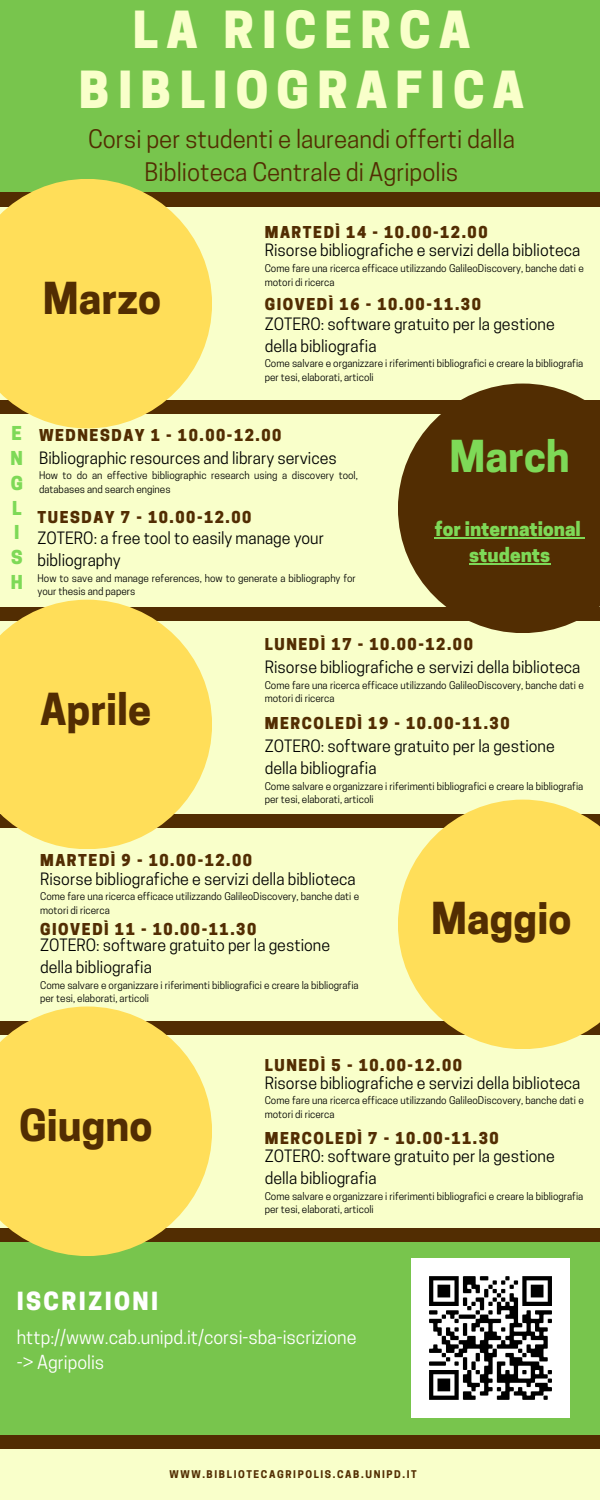
<style>
.page{position:relative;width:600px;height:1500px;background:#522d02}
.page>*{position:absolute;margin:0;border:0;box-sizing:border-box;transform-origin:0 0}
.t1{font:800 48px/60px "Cooper Hewitt";letter-spacing:.17em;color:#f9ffca;text-align:center}
.t2{font:700 41.3px "Cooper Hewitt";color:#522d02}
.t3{font:700 41.3px "Cooper Hewitt";color:#7ed957}
.t4{font:24px/33px "Cooper Hewitt";color:#522d02;text-align:center}
.t5{font:800 23.5px "Cooper Hewitt";letter-spacing:.1em;color:#fff}
.t6{font:800 18.9px/26.2px "Cooper Hewitt";color:#7ed957;text-align:center}
.t7{font:18px/24.8px "Cooper Hewitt";color:#fff}
.t8{font:800 18px/24.8px "Cooper Hewitt";color:#7ed957}
.t9{font:16px/21.8px "Cooper Hewitt";color:#000}
.t10{font:800 15.4px "Cooper Hewitt";letter-spacing:.1em;color:#522d02}
.t11{font:10px/13.5px "Cooper Hewitt";color:#000}
.t12{font:700 10px "Cooper Hewitt";letter-spacing:.16em;color:#522d02}
</style>
<div class="page">
<div style="left:0;top:0;width:600px;height:192px;background:#78c54d"></div>
<div style="left:0;top:207px;width:600px;height:193px;background:#f9ffca"></div>
<div style="left:0;top:414px;width:600px;height:193px;background:#f9ffca"></div>
<div style="left:0;top:621px;width:600px;height:193px;background:#f9ffca"></div>
<div style="left:0;top:828px;width:600px;height:193px;background:#f9ffca"></div>
<div style="left:0;top:1035px;width:600px;height:193px;background:#f9ffca"></div>
<div style="left:0;top:1242px;width:600px;height:193px;background:#78c54d"></div>
<div style="left:0;top:1449px;width:600px;height:51px;background:#f9ffca"></div>
<svg style="left:0;top:179px;width:212px;height:249px;fill:#ffde59"></svg>
<svg style="left:0;top:600px;width:212px;height:249px;fill:#ffde59"></svg>
<svg style="left:398px;top:384px;width:202px;height:249px;fill:#522d02"></svg>
<svg style="left:398px;top:800px;width:202px;height:249px;fill:#ffde59"></svg>
<svg style="left:0;top:1006px;width:212px;height:250px;fill:#ffde59"></svg>
<img style="left:411px;top:1259px;width:159px;height:158px">
<hr style="left:435px;top:537px;width:146px;height:2px;background:#7ed957">
<hr style="left:469px;top:564px;width:81px;height:1px;background:#7ed957">
<h1 class="t1" style="left:79px;top:6px;width:447px">LA RICERCA<br>BIBLIOGRAFICA</h1>
<h3 class="t4" style="left:88px;top:126px;width:428px">Corsi per studenti e laureandi offerti dalla<br>Biblioteca Centrale di Agripolis</h3>
<h3 class="t10" style="left:265px;top:227px;width:224px">MARTEDÌ 14 - 10.00-12.00</h3>
<h2 class="t2" style="left:43px;top:283px;width:120px">Marzo</h2>
<h3 class="t9" style="left:265px;top:242px;width:317px">Risorse bibliografiche e servizi della biblioteca</h3>
<p class="t11" style="left:265px;top:263px;width:320px">Come fare una ricerca efficace utilizzando GalileoDiscovery, banche dati e motori di ricerca</p>
<h3 class="t9" style="left:265px;top:315px;width:291px">ZOTERO: software gratuito per la gestione della bibliografia</h3>
<p class="t11" style="left:265px;top:358px;width:320px">Come salvare e organizzare i riferimenti bibliografici e creare la bibliografia per tesi, elaborati, articoli</p>
<h3 class="t10" style="left:265px;top:299px;width:218px">GIOVEDÌ 16 - 10.00-11.30</h3>
<h3 class="t8" style="left:11px;top:424px;width:14px">E<br>N<br>G<br>L<br>I<br>S<br>H</h3>
<h3 class="t10" style="left:39px;top:429px;width:244px">WEDNESDAY 1 - 10.00-12.00</h3>
<h3 class="t9" style="left:39px;top:449px;width:299px">Bibliographic resources and library services</h3>
<p class="t11" style="left:39px;top:470px;width:320px">How to do an effective bibliographic research using a discovery tool, databases and search engines</p>
<h3 class="t10" style="left:38px;top:512px;width:215px">TUESDAY 7 - 10.00-12.00</h3>
<h3 class="t9" style="left:38px;top:530px;width:288px">ZOTERO: a free tool to easily manage your bibliography</h3>
<p class="t11" style="left:38px;top:573px;width:320px">How to save and manage references, how to generate a bibliography for your thesis and papers</p>
<h2 class="t3" style="left:450px;top:441px;width:122px">March</h2>
<h3 class="t6" style="left:435px;top:518px;width:148px">for international students</h3>
<h2 class="t2" style="left:40px;top:694px;width:113px">Aprile</h2>
<h3 class="t10" style="left:265px;top:639px;width:210px">LUNEDÌ 17 - 10.00-12.00</h3>
<h3 class="t9" style="left:265px;top:658px;width:317px">Risorse bibliografiche e servizi della biblioteca</h3>
<p class="t11" style="left:265px;top:679px;width:320px">Come fare una ricerca efficace utilizzando GalileoDiscovery, banche dati e motori di ricerca</p>
<h3 class="t10" style="left:265px;top:718px;width:246px">MERCOLEDÌ 19 - 10.00-11.30</h3>
<h3 class="t9" style="left:265px;top:737px;width:291px">ZOTERO: software gratuito per la gestione della bibliografia</h3>
<p class="t11" style="left:265px;top:780px;width:320px">Come salvare e organizzare i riferimenti bibliografici e creare la bibliografia per tesi, elaborati, articoli</p>
<h3 class="t10" style="left:40px;top:855px;width:214px">MARTEDÌ 9 - 10.00-12.00</h3>
<h3 class="t9" style="left:40px;top:870px;width:317px">Risorse bibliografiche e servizi della biblioteca</h3>
<p class="t11" style="left:40px;top:891px;width:320px">Come fare una ricerca efficace utilizzando GalileoDiscovery, banche dati e motori di ricerca</p>
<h3 class="t10" style="left:40px;top:924px;width:218px">GIOVEDÌ 11 - 10.00-11.30</h3>
<h3 class="t9" style="left:40px;top:936px;width:291px">ZOTERO: software gratuito per la gestione della bibliografia</h3>
<p class="t11" style="left:40px;top:979px;width:320px">Come salvare e organizzare i riferimenti bibliografici e creare la bibliografia per tesi, elaborati, articoli</p>
<h2 class="t2" style="left:431px;top:903px;width:142px">Maggio</h2>
<h2 class="t2" style="left:19px;top:1110px;width:135px">Giugno</h2>
<h3 class="t5" style="left:17px;top:1292px;width:143px">ISCRIZIONI</h3>
<h3 class="t10" style="left:265px;top:1059px;width:199px">LUNEDÌ 5 - 10.00-12.00</h3>
<h3 class="t9" style="left:265px;top:1074px;width:317px">Risorse bibliografiche e servizi della biblioteca</h3>
<p class="t11" style="left:265px;top:1095px;width:320px">Come fare una ricerca efficace utilizzando GalileoDiscovery, banche dati e motori di ricerca</p>
<h3 class="t10" style="left:265px;top:1132px;width:236px">MERCOLEDÌ 7 - 10.00-11.30</h3>
<h3 class="t9" style="left:265px;top:1147px;width:291px">ZOTERO: software gratuito per la gestione della bibliografia</h3>
<p class="t11" style="left:265px;top:1190px;width:320px">Come salvare e organizzare i riferimenti bibliografici e creare la bibliografia per tesi, elaborati, articoli</p>
<h3 class="t7" style="left:17px;top:1328px;width:341px">http://www.cab.unipd.it/corsi-sba-iscrizione -&gt; Agripolis</h3>
<p class="t12" style="left:169px;top:1471px;width:249px">WWW.BIBLIOTECAGRIPOLIS.CAB.UNIPD.IT</p>
</div>
